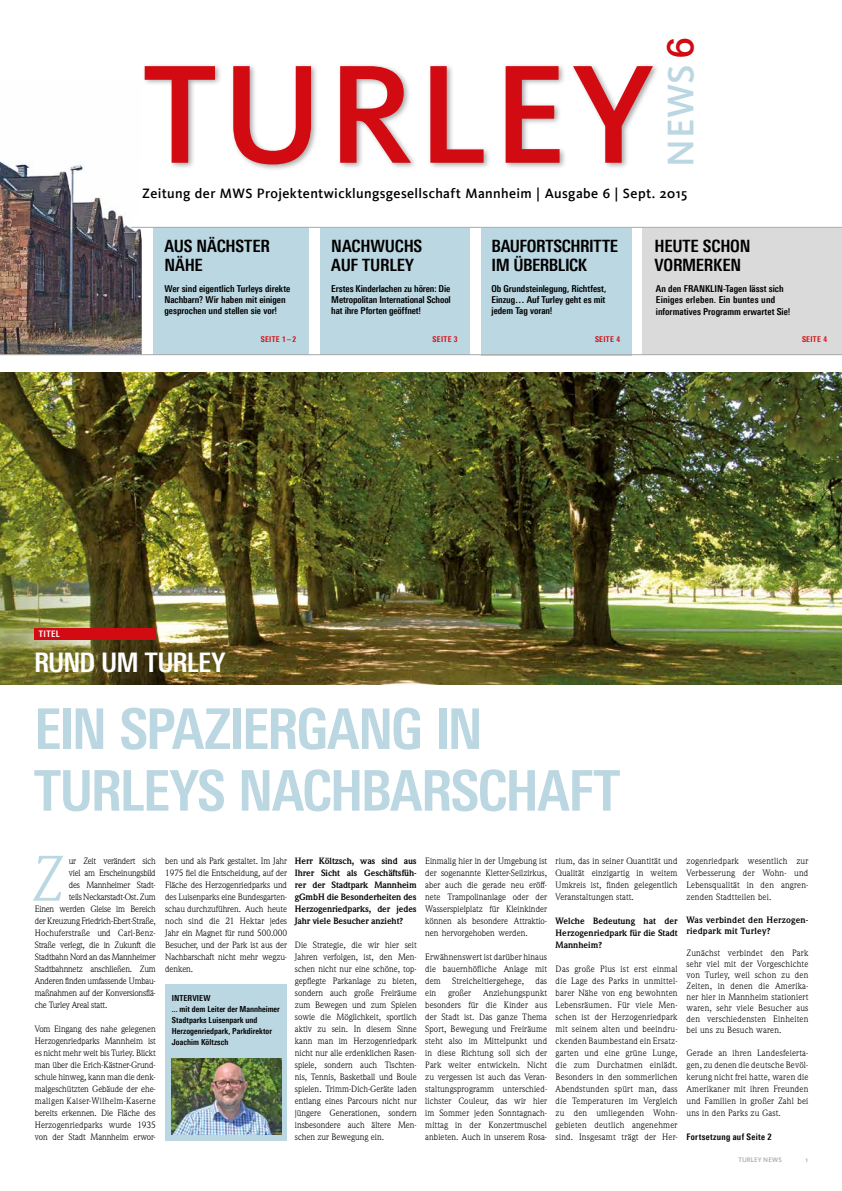
<style>
.page{position:relative;width:842px;height:1191px;background:#fff}
.page>*{position:absolute;margin:0;border:0;box-sizing:border-box;transform-origin:0 0}
.t1{font:500 145px "Kievit";letter-spacing:.025em;color:#d20a11}
.t2{font:62.9px "Weidemann Std";color:#bbd7e1}
.t3{font:700 56px/61.7px "Linotype Univers 620 Cn";letter-spacing:-.035em;color:#bbd7e1}
.t4{font:500 38.1px "Kievit";color:#bbd7e1}
.t5{font:700 27px "Linotype Univers 620 Cn";letter-spacing:-.04em;color:#fff}
.t6{font:700 17px/19px "Linotype Univers 620 Cn";letter-spacing:-.015em;color:#000}
.t7{font:500 14px "Kievit";letter-spacing:.025em;color:#000}
.t8{font:700 9.5px/11px "Linotype Univers 620 Cn";letter-spacing:-.005em;color:#000}
.t9{font:9px/12px "Weidemann Std";color:#000;text-align:justify}
.t10{font:9px "Weidemann Std";letter-spacing:-.025em;color:#000}
.t11{font:700 9px/12px "Weidemann Std";color:#000;text-align:justify}
.t12{font:700 9px/11px "Weidemann Std";letter-spacing:.02em;color:#000}
.t13{font:700 9px "Linotype Univers 620 Cn";letter-spacing:.035em;color:#000}
.t14{font:700 9px "Linotype Univers 620 Cn";letter-spacing:.04em;color:#fff}
.t15{font:700 8.3px/11px "Linotype Univers 620 Cn";color:#000}
.t16{font:700 7.9px "Linotype Univers 620 Cn";letter-spacing:.04em;color:#d20a11}
.t17{font:500 7px "Kievit";color:#a8a8a7}
.t18{font:500 6.8px "Kievit";color:#a8a8a7}
.s1{font-family:"Helvetica Neue";font-size:37px;color:#d20a11}
</style>
<div class="page">
<img style="left:0;top:372px;width:842px;height:312px">
<div style="left:153px;top:227px;width:156px;height:128px;background:#bbd7e1"></div>
<div style="left:320px;top:228px;width:150px;height:127px;background:#bbd7e1"></div>
<div style="left:481px;top:228px;width:150px;height:127px;background:#bbd7e1"></div>
<div style="left:642px;top:228px;width:200px;height:126px;background:#dadada"></div>
<hr style="left:128px;top:227px;width:714px;height:1px;background:#a8a8a7">
<img style="left:0;top:161px;width:142px;height:193px">
<div style="left:142px;top:63px;width:519px;height:109px;background:#000;opacity:.35"></div>
<hr style="left:0;top:354px;width:842px;height:1px;background:#a8a8a7">
<div style="left:34px;top:628px;width:122px;height:12px;background:#d20a11"></div>
<div style="left:165px;top:984px;width:122px;height:156px;background:#bbd7e1"></div>
<img style="left:171px;top:1058px;width:110px;height:76px">
<h1 class="t1" style="left:142px;top:31px;width:514px">TURLEY</h1>
<h3 class="t4" style="left:659px;top:166px;width:131px;rotate:-90deg">NEWS<span class="s1">6</span></h3>
<h3 class="t7" style="left:142px;top:185px;width:547px">Zeitung der MWS Projektentwicklungsgesellschaft Mannheim | Ausgabe 6 | Sept. 2015</h3>
<h3 class="t6" style="left:164px;top:237px;width:107px">AUS NÄCHSTER<br>NÄHE</h3>
<p class="t8" style="left:164px;top:283px;width:127px">Wer sind eigentlich Turleys direkte<br>Nachbarn? Wir haben mit einigen gesprochen und stellen sie vor!</p>
<p class="t16" style="left:261px;top:334px;width:37px">SEITE 1 – 2</p>
<p class="t16" style="left:433px;top:334px;width:27px">SEITE 3</p>
<h3 class="t6" style="left:331px;top:237px;width:92px">NACHWUCHS<br>AUF TURLEY</h3>
<p class="t8" style="left:331px;top:283px;width:121px;text-align:justify">Erstes Kinderlachen zu hören: Die Metropolitan International School hat ihre Pforten geöffnet!</p>
<h3 class="t6" style="left:492px;top:237px;width:128px">BAUFORTSCHRITTE<br>IM ÜBERBLICK</h3>
<p class="t8" style="left:492px;top:283px;width:116px;text-align:justify">Ob Grundsteinlegung, Richtfest, Einzug… Auf Turley geht es mit jedem Tag voran!</p>
<p class="t16" style="left:595px;top:334px;width:27px">SEITE 4</p>
<h3 class="t6" style="left:655px;top:237px;width:97px">HEUTE SCHON<br>VORMERKEN</h3>
<p class="t8" style="left:656px;top:283px;width:136px;line-height:11.4px">An den FRANKLIN-Tagen lässt sich<br>Einiges erleben. Ein buntes und informatives Programm erwartet Sie!</p>
<p class="t16" style="left:802px;top:334px;width:27px">SEITE 4</p>
<p class="t14" style="left:39px;top:629px;width:22px">TITEL</p>
<h3 class="t5" style="left:34px;top:646px;width:193px">RUND UM TURLEY</h3>
<h3 class="t3" style="left:34px;top:697px;width:588px">EIN SPAZIERGANG IN<br>TURLEYS NACHBARSCHAFT</h3>
<h2 class="t2" style="left:32px;top:842px;width:34px">Z</h2>
<p class="t11" style="left:295px;top:855px;width:123px">Herr Költzsch, was sind aus Ihrer Sicht als Geschäftsfüh&shy;rer der Stadtpark Mannheim gGmbH die Besonderheiten des Herzogenriedparks, der jedes Jahr viele Besucher anzieht?</p>
<p class="t9" style="left:295px;top:939px;width:123px">Die Strategie, die wir hier seit Jahren verfolgen, ist, den Men&shy;schen nicht nur eine schöne, top&shy;gepflegte Parkanlage zu bieten, sondern auch große Freiräume zum Bewegen und zum Spielen sowie die Möglichkeit, sportlich aktiv zu sein. In diesem Sinne kann man im Herzogenriedpark nicht nur alle erdenklichen Rasen&shy;spiele, sondern auch Tischten&shy;nis, Tennis, Basketball und Boule spielen. Trimm-Dich-Geräte laden entlang eines Parcours nicht nur jüngere Generationen, sondern insbesondere auch ältere Men&shy;schen zur Bewegung ein.</p>
<p class="t9" style="left:165px;top:855px;width:123px">ben und als Park gestaltet. Im Jahr 1975 fiel die Entscheidung, auf der Fläche des Herzogenriedparks und des Luisenparks eine Bundesgarten&shy;schau durchzuführen. Auch heute noch sind die 21 Hektar jedes Jahr ein Magnet für rund 500.000<br>Besucher, und der Park ist aus der Nachbarschaft nicht mehr wegzu&shy;denken.</p>
<p class="t10" style="left:69px;top:856px;width:88px">ur Zeit verändert sich</p>
<p class="t10" style="left:69px;top:868px;width:89px">viel am Erscheinungsbild</p>
<p class="t10" style="left:69px;top:880px;width:89px">des Mannheimer Stadt-</p>
<p class="t10" style="left:69px;top:892px;width:88px">teils Neckarstadt-Ost. Zum</p>
<p class="t10" style="left:35px;top:904px;width:122px">Einen werden Gleise im Bereich</p>
<p class="t10" style="left:35px;top:916px;width:122px">der Kreuzung Friedrich-Ebert-Straße,</p>
<p class="t9" style="left:35px;top:927px;width:122px">Hochuferstraße und Carl-Benz-</p>
<p class="t10" style="left:35px;top:940px;width:123px">Straße verlegt, die in Zukunft die</p>
<p class="t10" style="left:35px;top:952px;width:122px">Stadtbahn Nord an das Mannheimer</p>
<p class="t10" style="left:35px;top:964px;width:123px">Stadtbahnnetz anschließen. Zum</p>
<p class="t10" style="left:35px;top:976px;width:122px">Anderen finden umfassende Umbau-</p>
<p class="t10" style="left:35px;top:988px;width:123px">maßnahmen auf der Konversionsflä-</p>
<p class="t10" style="left:35px;top:1000px;width:74px">che Turley Areal statt.</p>
<p class="t9" style="left:35px;top:1023px;width:123px">Vom Eingang des nahe gelegenen Herzogenriedparks Mannheim ist es nicht mehr weit bis Turley. Blickt man über die Erich-Kästner-Grund&shy;schule hinweg, kann man die denk&shy;malgeschützten Gebäude der ehe&shy;maligen Kaiser-Wilhelm-Kaserne bereits erkennen. Die Fläche des Herzogenriedparks wurde 1935 von der Stadt Mannheim erwor-</p>
<p class="t15" style="left:172px;top:992px;width:110px">INTERVIEW<br>... mit dem Leiter der Mannheimer<br>Stadtparks Luisenpark und<br>Herzogenriedpark, Parkdirektor<br>Joachim Költzsch</p>
<p class="t9" style="left:425px;top:855px;width:123px">Einmalig hier in der Umgebung ist der sogenannte Kletter-Seilzirkus, aber auch die gerade neu eröff&shy;nete Trampolinanlage oder der Wasserspielplatz für Kleinkinder können als besondere Attraktio&shy;nen hervorgehoben werden.</p>
<p class="t9" style="left:425px;top:951px;width:123px">Erwähnenswert ist darüber hinaus die bauernhöfliche Anlage mit dem Streicheltiergehege,</p>
<p class="t9" style="left:535px;top:975px;width:13px">das</p>
<p class="t9" style="left:425px;top:987px;width:13px">ein</p>
<p class="t9" style="left:448px;top:987px;width:25px">großer</p>
<p class="t9" style="left:425px;top:987px;width:123px;text-indent:58px">Anziehungspunkt besonders für die Kinder aus der Stadt ist. Das ganze Thema Sport, Bewegung und Freiräume steht also im Mittelpunkt und in diese Richtung soll sich der Park weiter entwickeln. Nicht zu vergessen ist auch das Veran&shy;staltungsprogramm unterschied&shy;lichster Couleur, das wir hier im Sommer jeden Sonntagnach&shy;mittag in der Konzertmuschel anbieten. Auch in unserem Rosa-</p>
<p class="t9" style="left:556px;top:855px;width:123px">rium, das in seiner Quantität und Qualität einzigartig in weitem Umkreis ist, finden gelegentlich Veranstaltungen statt.</p>
<p class="t11" style="left:556px;top:915px;width:123px">Welche Bedeutung hat der Herzogenriedpark für die Stadt Mannheim?</p>
<p class="t9" style="left:556px;top:963px;width:123px">Das große Plus ist erst einmal die Lage des Parks in unmittel&shy;barer Nähe von eng bewohnten Lebensräumen. Für viele Men&shy;schen ist der Herzogenriedpark mit seinem alten und beeindru&shy;ckenden Baumbestand ein Ersatz&shy;garten und eine grüne Lunge, die zum Durchatmen einlädt.<br>Besonders in den sommerlichen Abendstunden spürt man, dass die Temperaturen im Vergleich zu den umliegenden Wohn&shy;gebieten deutlich angenehmer sind. Insgesamt trägt der Her-</p>
<p class="t9" style="left:686px;top:855px;width:123px">zogenriedpark wesentlich zur Verbesserung der Wohn- und Lebensqualität in den angren&shy;zenden Stadtteilen bei.</p>
<p class="t12" style="left:686px;top:915px;width:123px">Was verbindet den Herzogen&shy;riedpark mit Turley?</p>
<p class="t9" style="left:686px;top:947px;width:123px;line-height:11px">Zunächst verbindet den Park sehr viel mit der Vorgeschichte von Turley, weil schon zu den Zeiten, in denen die Amerika&shy;ner hier in Mannheim stationiert waren, sehr viele Besucher aus den verschiedensten Einheiten bei uns zu Besuch waren.</p>
<p class="t9" style="left:686px;top:1047px;width:123px">Gerade an ihren Landesfeierta&shy;gen, zu denen die deutsche Bevöl&shy;kerung nicht frei hatte, waren die Amerikaner mit ihren Freunden und Familien in großer Zahl bei uns in den Parks zu Gast.</p>
<p class="t13" style="left:686px;top:1131px;width:87px">Fortsetzung auf Seite 2</p>
<p class="t18" style="left:738px;top:1156px;width:45px">TURLEY NEWS</p>
<p class="t17" style="left:805px;top:1156px;width:4px">1</p>
</div>
